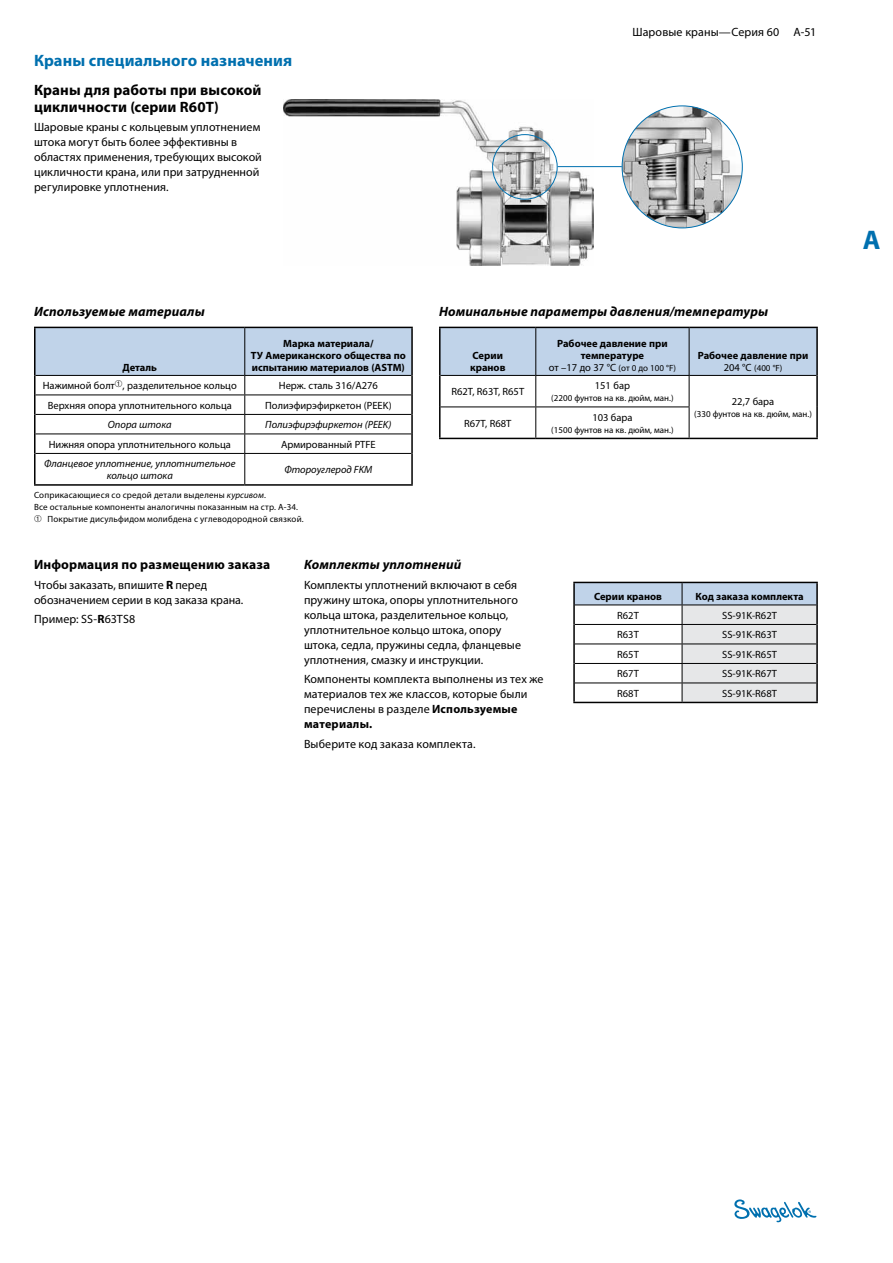
<style>
.page{position:relative;width:893px;height:1263px;background:#fff}
.page>*{position:absolute;margin:0;border:0;box-sizing:border-box;transform-origin:0 0}
.t1{font:700 27px "Myriad Pro";color:#0070af}
.t2{font:700 16.5px "Myriad Pro";letter-spacing:.005em;color:#0070af}
.t3{font:700 15px/16.5px "Myriad Pro";letter-spacing:.01em;color:#000}
.t4{font:italic 700 13.5px "Myriad Pro";letter-spacing:.01em;color:#000}
.t5{font:700 13.5px "Myriad Pro";letter-spacing:.01em;color:#000}
.t6{font:12px/15px "Myriad Pro";letter-spacing:.005em;color:#000}
.t7{font:10.5px "Myriad Pro";color:#000}
.t8{font:700 10.5px/12px "Myriad Pro";color:#000;text-align:center}
.t9{font:italic 10.5px/12px "Myriad Pro";color:#000;text-align:center}
.t10{font:9px/12px "Myriad Pro";letter-spacing:.015em;color:#000}
.s1{font-style:italic}
.s2{font-size:10.5px}
.s3{font-weight:700}
</style>
<div class="page">
<svg style="left:734px;top:1199px;width:82px;height:23px"></svg>
<img style="left:284px;top:100px;width:309px;height:166px">
<hr style="left:34px;top:453px;width:2px;height:31px;background:#000">
<hr style="left:411px;top:453px;width:2px;height:31px;background:#000">
<hr style="left:34px;top:484px;width:211px;height:2px;background:#000">
<hr style="left:245px;top:484px;width:168px;height:2px;background:#000">
<hr style="left:36px;top:453px;width:209px;height:1px;background:#000">
<hr style="left:244px;top:454px;width:1px;height:30px;background:#000">
<svg style="left:34px;top:327px;width:379px;height:126px"></svg>
<hr style="left:245px;top:434px;width:166px;height:1px;background:#000">
<hr style="left:245px;top:453px;width:166px;height:1px;background:#000">
<div style="left:441px;top:328px;width:375px;height:47px;background:#c0d3e9"></div>
<hr style="left:439px;top:327px;width:97px;height:1px;background:#000">
<hr style="left:439px;top:328px;width:2px;height:47px;background:#000">
<hr style="left:536px;top:327px;width:153px;height:1px;background:#000">
<hr style="left:689px;top:327px;width:129px;height:1px;background:#000">
<hr style="left:816px;top:328px;width:2px;height:47px;background:#000">
<hr style="left:439px;top:375px;width:2px;height:32px;background:#000">
<hr style="left:816px;top:375px;width:2px;height:32px;background:#000">
<hr style="left:439px;top:407px;width:2px;height:31px;background:#000">
<hr style="left:816px;top:407px;width:2px;height:31px;background:#000">
<hr style="left:439px;top:438px;width:97px;height:1px;background:#000">
<hr style="left:536px;top:438px;width:153px;height:1px;background:#000">
<hr style="left:689px;top:438px;width:129px;height:1px;background:#000">
<hr style="left:535px;top:328px;width:1px;height:47px;background:#000">
<hr style="left:689px;top:328px;width:1px;height:47px;background:#000">
<hr style="left:441px;top:375px;width:95px;height:1px;background:#000">
<hr style="left:536px;top:375px;width:153px;height:1px;background:#000">
<hr style="left:535px;top:376px;width:1px;height:30px;background:#000">
<hr style="left:689px;top:375px;width:127px;height:1px;background:#000">
<hr style="left:689px;top:376px;width:1px;height:30px;background:#000">
<hr style="left:441px;top:406px;width:95px;height:1px;background:#000">
<hr style="left:536px;top:406px;width:153px;height:1px;background:#000">
<hr style="left:535px;top:407px;width:1px;height:31px;background:#000">
<hr style="left:689px;top:407px;width:1px;height:31px;background:#000">
<div style="left:492px;top:134px;width:66px;height:66px;border:1px solid #0070af;border-radius:50%"></div>
<hr style="left:558px;top:166px;width:64px;height:1px;background:#0070af">
<img style="left:622px;top:106px;width:120px;height:122px">
<hr style="left:573px;top:702px;width:109px;height:1px;background:#000">
<hr style="left:682px;top:702px;width:136px;height:1px;background:#000">
<svg style="left:573px;top:582px;width:245px;height:120px"></svg>
<h2 class="t2" style="left:34px;top:50px;width:260px">Краны специального назначения</h2>
<p class="t3" style="left:34px;top:81px;width:229px">Краны для работы при высокой цикличности (серии R60T)</p>
<p class="t6" style="left:34px;top:120px;width:229px">Шаровые краны с кольцевым уплотнением штока могут быть более эффективны в областях применения, требующих высокой цикличности крана, или при затрудненной регулировке уплотнения.</p>
<p class="t6" style="left:633px;top:24px;width:185px">Шаровые краны—Cерия 60 A-51</p>
<p class="t4" style="left:34px;top:303px;width:172px">Используемые материалы</p>
<p class="t8" style="left:123px;top:361px;width:36px">Деталь</p>
<p class="t8" style="left:251px;top:337px;width:156px">Марка материала/<br>ТУ Американского общества по испытанию материалов (ASTM)</p>
<p class="t7" style="left:43px;top:379px;width:195px">Нажимной болт➀, разделительное кольцо</p>
<p class="t7" style="left:279px;top:379px;width:101px">Нерж. сталь 316/A276</p>
<p class="t7" style="left:48px;top:399px;width:186px">Верхняя опора уплотнительного кольца</p>
<p class="t7" style="left:265px;top:399px;width:128px">Полиэфирэфиркетон (PEEK)</p>
<p class="t9" style="left:108px;top:418px;width:65px">Опора штока</p>
<p class="t9" style="left:265px;top:418px;width:128px">Полиэфирэфиркетон (PEEK)</p>
<p class="t7" style="left:49px;top:438px;width:184px">Нижняя опора уплотнительного кольца</p>
<p class="t7" style="left:281px;top:438px;width:96px">Армированный PTFE</p>
<p class="t9" style="left:44px;top:457px;width:193px">Фланцевое уплотнение, уплотнительное кольцо штока</p>
<p class="t9" style="left:284px;top:463px;width:89px">Фтороуглерод FKM</p>
<p class="t10" style="left:34px;top:489px;width:271px">Соприкасающиеся со средой детали выделены <span class="s1">курсивом</span>.<br>Все остальные компоненты аналогичны показанным на стр. A-34.<br>➀ Покрытие дисульфидом молибдена с углеводородной связкой.</p>
<p class="t4" style="left:439px;top:303px;width:331px">Номинальные параметры давления/температуры</p>
<p class="t8" style="left:470px;top:349px;width:37px;text-align:left">Серии кранов</p>
<p class="t8" style="left:557px;top:337px;width:112px">Рабочее давление при температуре</p>
<p class="t10" style="left:549px;top:362px;width:129px"><span class="s2">от –17 до 37 °C</span> (от 0 до 100 °F)</p>
<p class="t8" style="left:698px;top:349px;width:112px">Рабочее давление при</p>
<p class="t10" style="left:724px;top:362px;width:60px"><span class="s2">204 °C</span> (400 °F)</p>
<p class="t7" style="left:451px;top:385px;width:74px">R62T, R63T, R65T</p>
<p class="t7" style="left:464px;top:417px;width:49px">R67T, R68T</p>
<p class="t7" style="left:595px;top:379px;width:37px">151 бар</p>
<p class="t10" style="left:551px;top:392px;width:124px">(2200 фунтов на кв. дюйм, ман.)</p>
<p class="t7" style="left:732px;top:395px;width:44px">22,7 бара</p>
<p class="t10" style="left:694px;top:408px;width:119px">(330 фунтов на кв. дюйм, ман.)</p>
<p class="t7" style="left:592px;top:411px;width:42px">103 бара</p>
<p class="t10" style="left:551px;top:423px;width:124px">(1500 фунтов на кв. дюйм, ман.)</p>
<p class="t5" style="left:34px;top:556px;width:238px">Информация по размещению заказа</p>
<p class="t6" style="left:34px;top:577px;width:211px">Чтобы заказать, впишите <span class="s3">R</span> перед обозначением серии в код заказа крана.</p>
<p class="t6" style="left:34px;top:612px;width:103px">Пример: SS-<span class="s3">R</span>63TS8</p>
<p class="t4" style="left:304px;top:556px;width:159px">Комплекты уплотнений</p>
<p class="t6" style="left:304px;top:577px;width:218px">Комплекты уплотнений включают в себя пружину штока, опоры уплотнительного кольца штока, разделительное кольцо, уплотнительное кольцо штока, опору штока, седла, пружины седла, фланцевые уплотнения, смазку и инструкции.</p>
<p class="t6" style="left:304px;top:672px;width:241px">Компоненты комплекта выполнены из тех же материалов тех же классов, которые были перечислены в разделе <span class="s3">Используемые материалы.</span></p>
<p class="t6" style="left:304px;top:736px;width:173px">Выберите код заказа комплекта.</p>
<p class="t8" style="left:594px;top:590px;width:70px">Серии кранов</p>
<p class="t8" style="left:696px;top:590px;width:110px">Код заказа комплекта</p>
<p class="t7" style="left:617px;top:609px;width:23px">R62T</p>
<p class="t7" style="left:722px;top:609px;width:56px">SS-91K-R62T</p>
<p class="t7" style="left:617px;top:628px;width:23px">R63T</p>
<p class="t7" style="left:722px;top:628px;width:56px">SS-91K-R63T</p>
<p class="t7" style="left:617px;top:648px;width:23px">R65T</p>
<p class="t7" style="left:722px;top:648px;width:56px">SS-91K-R65T</p>
<p class="t7" style="left:617px;top:667px;width:23px">R67T</p>
<p class="t7" style="left:722px;top:667px;width:56px">SS-91K-R67T</p>
<p class="t7" style="left:617px;top:687px;width:23px">R68T</p>
<p class="t7" style="left:722px;top:687px;width:56px">SS-91K-R68T</p>
<h1 class="t1" style="left:863px;top:223px;width:19px">A</h1>
</div>
